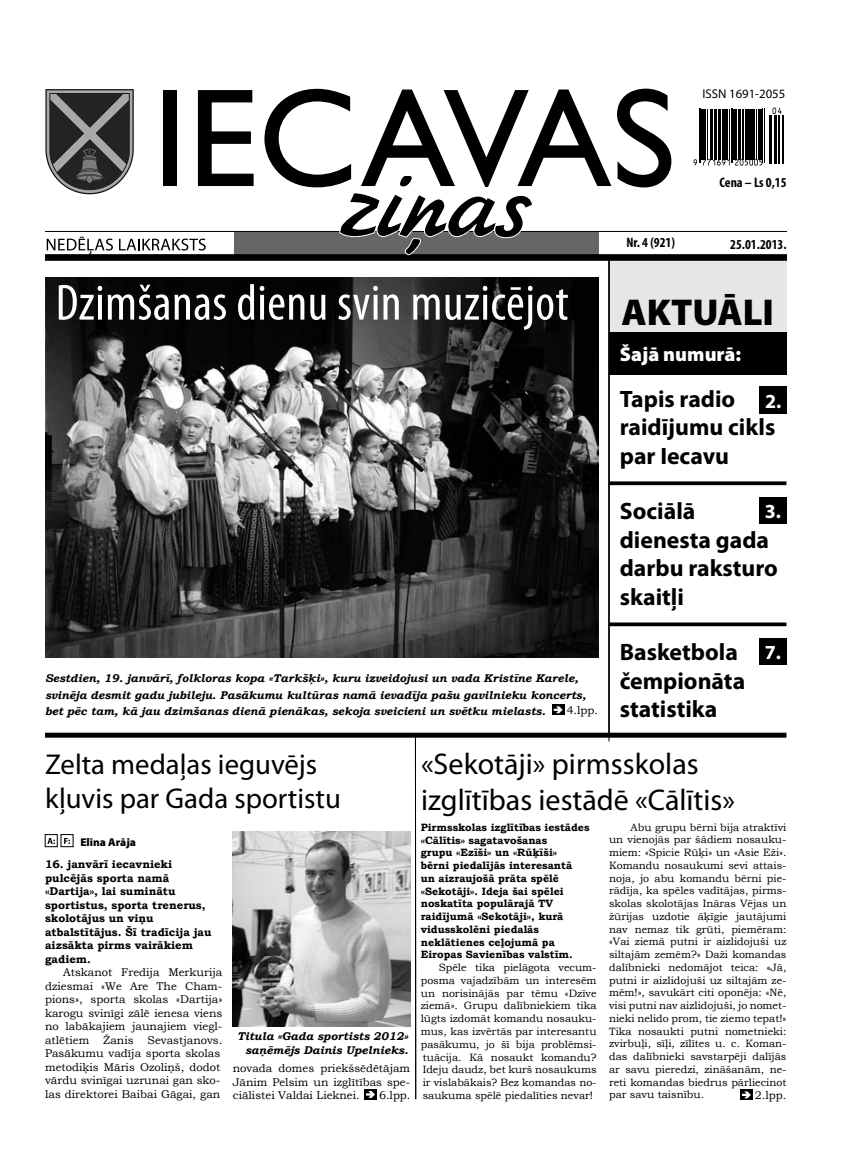
<style>
.page{position:relative;width:851px;height:1170px;background:#fff}
.page>*{position:absolute;margin:0;border:0;box-sizing:border-box;transform-origin:0 0}
.t1{font:condensed 51.25px "Myriad Pro";letter-spacing:.01em;color:#fff}
.t2{font:900 37.5px "Myriad Pro";color:#000}
.t3{font:30px/36px "Myriad Pro";color:#000}
.t4{font:28.75px/34.5px "Myriad Pro";color:#000}
.t5{font:700 23.75px/28.5px "Myriad Pro";color:#000}
.t6{font:900 20px "Myriad Pro";color:#fff}
.t7{font:700 20px "Myriad Pro";color:#fff}
.t8{font:700 condensed 13.75px "Myriad Pro";color:#000}
.t9{font:12.75px "Myriad Pro";color:#000}
.t10{font:11.25px/13.5px "Bookman Old Style";color:#000}
.t11{font:italic 700 11.25px/16.2px "Bookman Old Style";color:#000}
.t12{font:700 11.25px/13.5px "Bookman Old Style";color:#000}
.t13{font:900 11.25px "Myriad Pro";color:#000}
.t14{font:10.62px/12.8px "Bookman Old Style";color:#000;text-align:justify}
.t15{font:700 10.62px/12.8px "Bookman Old Style";color:#000}
</style>
<div class="page">
<div style="left:234px;top:232px;width:364px;height:22px;background:#666"></div>
<hr style="left:45px;top:231px;width:741px;height:1px;background:#000">
<div style="left:45px;top:254px;width:741px;height:7px;background:#000"></div>
<svg style="left:47px;top:237px;width:66px;height:17px"></svg>
<svg style="left:119px;top:238px;width:87px;height:12px"></svg>
<div style="left:163px;top:90px;width:13px;height:96px;background:#000"></div>
<svg style="left:198px;top:90px;width:55px;height:96px"></svg>
<svg style="left:617px;top:89px;width:54px;height:98px"></svg>
<svg style="left:264px;top:89px;width:347px;height:167px"></svg>
<svg style="left:45px;top:89px;width:89px;height:105px;background:#5d5d5d"></svg>
<div style="left:609px;top:261px;width:177px;height:71px;background:#e6e6e6"></div>
<div style="left:609px;top:332px;width:177px;height:42px;background:#000"></div>
<svg style="left:609px;top:481px;width:177px;height:4px"></svg>
<svg style="left:609px;top:622px;width:177px;height:4px"></svg>
<div style="left:759px;top:387px;width:27px;height:27px;background:#000"></div>
<div style="left:759px;top:497px;width:27px;height:27px;background:#000"></div>
<hr style="left:415px;top:737px;width:1px;height:362px;background:#000">
<hr style="left:699px;top:109px;width:1px;height:54px;background:#000">
<hr style="left:700px;top:109px;width:1px;height:54px;background:#000">
<hr style="left:701px;top:109px;width:2px;height:51px;background:#000">
<hr style="left:704px;top:109px;width:1px;height:51px;background:#000">
<hr style="left:707px;top:109px;width:1px;height:51px;background:#000">
<hr style="left:710px;top:109px;width:1px;height:51px;background:#000">
<hr style="left:711px;top:109px;width:1px;height:51px;background:#000">
<hr style="left:714px;top:109px;width:1px;height:51px;background:#000">
<hr style="left:716px;top:109px;width:1px;height:51px;background:#000">
<hr style="left:717px;top:109px;width:3px;height:51px;background:#000">
<hr style="left:721px;top:109px;width:1px;height:51px;background:#000">
<hr style="left:723px;top:109px;width:2px;height:51px;background:#000">
<svg style="left:693px;top:159px;width:36px;height:6px"></svg>
<hr style="left:726px;top:109px;width:2px;height:51px;background:#000">
<hr style="left:729px;top:109px;width:1px;height:51px;background:#000">
<hr style="left:730px;top:109px;width:1px;height:54px;background:#000">
<hr style="left:732px;top:109px;width:1px;height:54px;background:#000">
<hr style="left:733px;top:109px;width:1px;height:51px;background:#000">
<hr style="left:735px;top:109px;width:2px;height:51px;background:#000">
<hr style="left:738px;top:109px;width:2px;height:51px;background:#000">
<hr style="left:741px;top:109px;width:1px;height:51px;background:#000">
<hr style="left:743px;top:109px;width:1px;height:51px;background:#000">
<hr style="left:745px;top:109px;width:2px;height:51px;background:#000">
<hr style="left:748px;top:109px;width:2px;height:51px;background:#000">
<hr style="left:751px;top:109px;width:1px;height:51px;background:#000">
<hr style="left:752px;top:109px;width:2px;height:51px;background:#000">
<hr style="left:756px;top:109px;width:1px;height:51px;background:#000">
<svg style="left:735px;top:159px;width:27px;height:6px"></svg>
<hr style="left:757px;top:109px;width:1px;height:51px;background:#000">
<hr style="left:759px;top:109px;width:2px;height:51px;background:#000">
<hr style="left:762px;top:109px;width:1px;height:54px;background:#000">
<hr style="left:763px;top:109px;width:1px;height:54px;background:#000">
<hr style="left:769px;top:115px;width:1px;height:48px;background:#000">
<hr style="left:770px;top:115px;width:2px;height:48px;background:#000">
<hr style="left:774px;top:115px;width:1px;height:48px;background:#000">
<hr style="left:776px;top:115px;width:1px;height:48px;background:#000">
<hr style="left:777px;top:115px;width:1px;height:48px;background:#000">
<svg style="left:772px;top:107px;width:9px;height:7px"></svg>
<hr style="left:779px;top:115px;width:1px;height:48px;background:#000">
<hr style="left:781px;top:115px;width:2px;height:48px;background:#000">
<div style="left:45px;top:732px;width:741px;height:5px;background:#000"></div>
<div style="left:759px;top:638px;width:27px;height:27px;background:#000"></div>
<svg style="left:364px;top:1089px;width:12px;height:10px"></svg>
<svg style="left:366px;top:1090px;width:9px;height:7px"></svg>
<hr style="left:608px;top:259px;width:1px;height:482px;background:#000">
<svg style="left:552px;top:704px;width:12px;height:11px"></svg>
<svg style="left:553px;top:706px;width:9px;height:7px"></svg>
<img style="left:232px;top:831px;width:178px;height:195px">
<svg style="left:47px;top:838px;width:8px;height:6px"></svg>
<svg style="left:64px;top:838px;width:6px;height:6px"></svg>
<img style="left:45px;top:277px;width:553px;height:380px">
<svg style="left:740px;top:1089px;width:12px;height:11px"></svg>
<svg style="left:741px;top:1091px;width:9px;height:7px"></svg>
<p class="t9" style="left:702px;top:86px;width:84px">ISSN 1691-2055</p>
<p class="t8" style="left:719px;top:174px;width:69px">Cena – Ls 0,15</p>
<h1 class="t1" style="left:56px;top:272px;width:514px">Dzimšanas dienu svin muzicējot</h1>
<p class="t11" style="left:45px;top:670px;width:542px">Sestdien, 19. janvārī, folkloras kopa «Tarkšķi», kuru izveidojusi un vada Kristīne Karele, svinēja desmit gadu jubileju. Pasākumu kultūras namā ievadīja pašu gavilnieku koncerts, bet pēc tam, kā jau dzimšanas dienā pienākas, sekoja sveicieni un svētku mielasts.</p>
<p class="t10" style="left:566px;top:703px;width:33px">4.lpp.</p>
<p class="t8" style="left:626px;top:234px;width:50px">Nr. 4 (921)</p>
<p class="t8" style="left:730px;top:235px;width:58px">25.01.2013.</p>
<h2 class="t2" style="left:621px;top:287px;width:154px">AKTUĀLI</h2>
<h3 class="t6" style="left:619px;top:340px;width:123px">Šajā numurā:</h3>
<h3 class="t5" style="left:619px;top:383px;width:157px">Tapis radio raidījumu cikls par Iecavu</h3>
<h3 class="t5" style="left:619px;top:496px;width:160px">Sociālā dienesta gada darbu raksturo skaitļi</h3>
<h3 class="t5" style="left:619px;top:637px;width:127px">Basketbola čempionāta statistika</h3>
<h3 class="t7" style="left:765px;top:388px;width:18px">2.</h3>
<h3 class="t7" style="left:764px;top:498px;width:18px">3.</h3>
<h3 class="t7" style="left:764px;top:639px;width:18px">7.</h3>
<h3 class="t4" style="left:45px;top:746px;width:297px">Zelta medaļas ieguvējs kļuvis par Gada sportistu</h3>
<p class="t13" style="left:80px;top:835px;width:57px">Elīna Arāja</p>
<p class="t12" style="left:45px;top:857px;width:168px">16. janvārī iecavnieki pulcējās sporta namā «Dartija», lai suminātu sportistus, sporta trenerus, skolotājus un viņu atbalstītājus. Šī tradīcija jau aizsākta pirms vairākiem gadiem.</p>
<p class="t10" style="left:45px;top:965px;width:179px;text-indent:18px">Atskanot Fredija Merkurija dziesmai «We Are The Cham&shy;pions», sporta skolas «Dartija» karogu svinīgi zālē ienesa viens no labākajiem jaunajiem viegl&shy;atlētiem Žanis Sevastjanovs.<br>Pasākumu vadīja sporta skolas metodiķis Māris Ozoliņš, dodot vārdu svinīgai uzrunai gan sko&shy;las direktorei Baibai Gāgai, gan</p>
<p class="t11" style="left:237px;top:1029px;width:173px;line-height:13.5px;text-align:right">Titula «Gada sportists 2012» saņēmējs Dainis Upelnieks.</p>
<p class="t10" style="left:233px;top:1061px;width:179px;text-align:justify">novada domes priekšsēdētājam Jānim Pelsim un izglītības spe&shy;ciālistei Valdai Lieknei.</p>
<p class="t10" style="left:379px;top:1087px;width:33px">6.lpp.</p>
<h3 class="t3" style="left:421px;top:745px;width:315px">«Sekotāji» pirmsskolas izglītības iestādē «Cālītis»</h3>
<p class="t15" style="left:420px;top:820px;width:170px">Pirmsskolas izglītības iestādes «Cālītis» sagatavošanas<br>grupu «Ezīši» un «Rūķīši»<br>bērni piedalījās interesantā<br>un aizraujošā prāta spēlē «Sekotāji». Ideja šai spēlei noskatīta populārajā TV raidījumā «Sekotāji», kurā vidusskolēni piedalās neklātienes ceļojumā pa<br>Eiropas Savienības valstīm.</p>
<p class="t14" style="left:420px;top:961px;width:177px;text-indent:18px">Spēle tika pielāgota vecum&shy;posma vajadzībām un interesēm un norisinājās par tēmu «Dzīve ziemā». Grupu dalībniekiem tika lūgts izdomāt komandu nosauku&shy;mus, kas izvērtās par interesantu pasākumu, jo šī bija problēmsi&shy;tuācija. Kā nosaukt komandu?<br>Ideju daudz, bet kurš nosaukums ir vislabākais? Bez komandas no&shy;saukuma spēlē piedalīties nevar!</p>
<p class="t14" style="left:609px;top:820px;width:179px;text-indent:21px">Abu grupu bērni bija atraktīvi un vienojās par šādiem nosauku&shy;miem: «Spicie Rūķi» un «Asie Eži».<br>Komandu nosaukumi sevi attais&shy;noja, jo abu komandu bērni pie&shy;rādīja, ka spēles vadītājas, pirms&shy;skolas skolotājas Ināras Vējas un žūrijas uzdotie āķīgie jautājumi nav nemaz tik grūti, piemēram: «Vai ziemā putni ir aizlidojuši uz siltajām zemēm?» Daži komandas dalībnieki nedomājot teica: «Jā, putni ir aizlidojuši uz siltajām ze&shy;mēm!», savukārt citi oponēja: «Nē, visi putni nav aizlidojuši, jo nomet&shy;nieki nelido prom, tie ziemo tepat!» Tika nosaukti putni nometnieki: zvirbuļi, sīļi, zīlītes u. c. Koman&shy;das dalībnieki savstarpēji dalījās ar savu pieredzi, zināšanām, ne&shy;reti komandas biedrus pārliecinot par savu taisnību.</p>
<p class="t10" style="left:754px;top:1088px;width:33px">2.lpp.</p>
</div>
